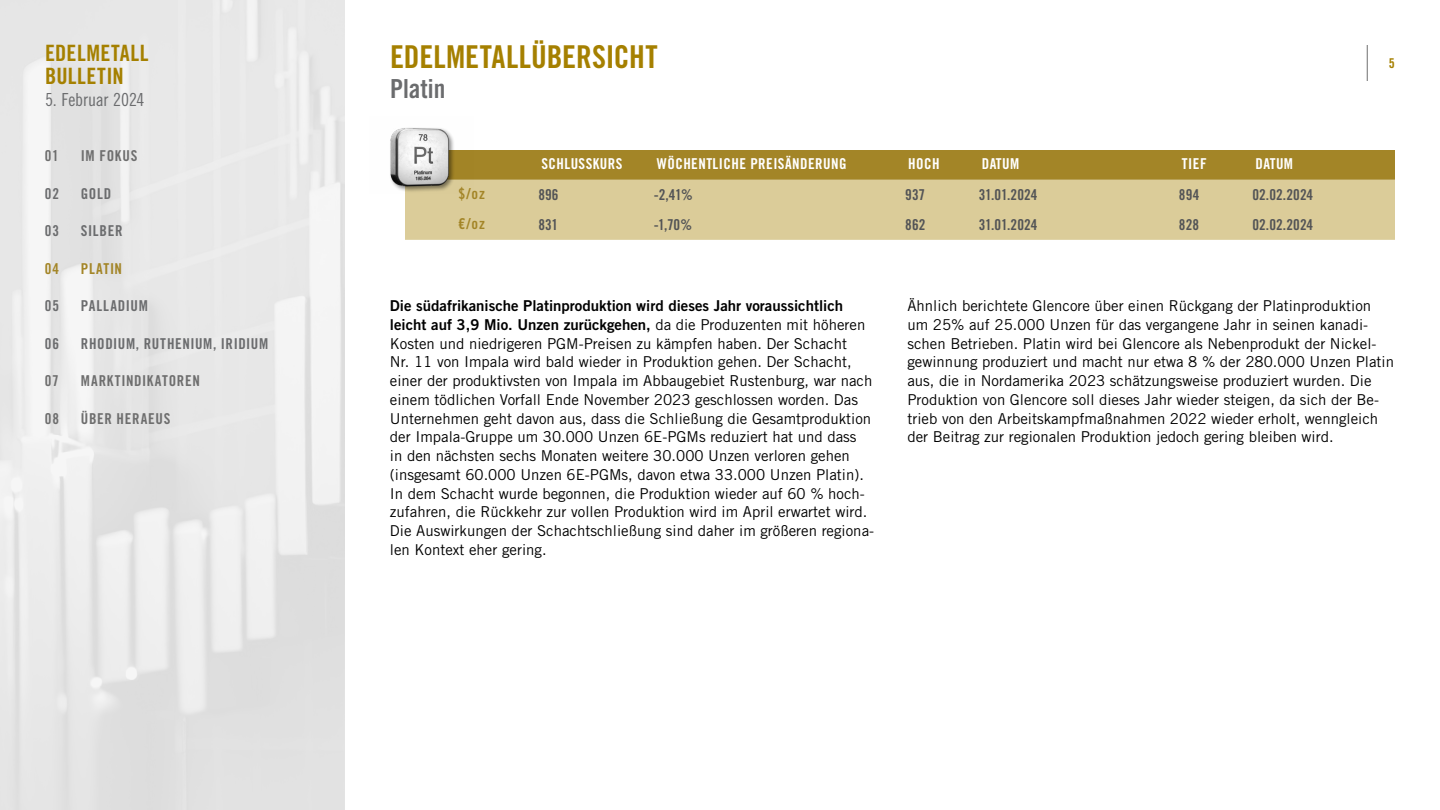
<style>
.page{position:relative;width:1440px;height:810px;background:#fff}
.page>*{position:absolute;margin:0;border:0;box-sizing:border-box;transform-origin:0 0}
.t1{font:31.5px "Trade Gothic LT Pro Bd Cn 20";color:#a58000}
.t2{font:26.25px "Trade Gothic LT Pro Bd Cn 20";color:#6b6c6e}
.t3{font:22.5px/22.5px "Trade Gothic LT Pro Bd Cn 20";letter-spacing:.02em;color:#a58000}
.t4{font:18px "Trade Gothic LT Pro Cn 18";letter-spacing:-.01em;color:#6b6c6e}
.t5{font:15px/18.8px "Trade Gothic LT Pro";color:#000}
.t6{font:15px/18.8px "Trade Gothic LT Pro Bd 2";color:#000}
.t7{font:15px "Trade Gothic LT Pro Bd Cn 20";letter-spacing:.01em;color:#535456}
.t8{font:15px "Trade Gothic LT Pro Bd Cn 20";letter-spacing:.03em;color:#fff}
.t9{font:15px "Trade Gothic LT Pro Bd Cn 20";letter-spacing:.04em;color:#6b6c6e}
.t10{font:15px "Trade Gothic LT Pro Bd Cn 20";letter-spacing:.05em;color:#6e6e6e}
.t11{font:15px "Trade Gothic LT Pro Bd Cn 20";letter-spacing:.055em;color:#a38527}
.t12{font:13.5px "Trade Gothic LT Pro Bd Cn 20";color:#a58000}
.s1{font-family:"Trade Gothic LT Pro"}
</style>
<div class="page">
<hr style="left:1367px;top:45px;width:1px;height:36px;background:#6e6e6e">
<div style="left:0;top:0;width:345px;height:810px;background:linear-gradient(to right,#e8e8e8,#e7e7e7)"></div>
<div style="left:474px;top:150px;width:921px;height:30px;background:#a38527"></div>
<div style="left:405px;top:180px;width:990px;height:60px;background:#dbcc99"></div>
<img style="left:390px;top:128px;width:84px;height:66px">
<h3 class="t3" style="left:45px;top:42px;width:105px">EDELMETALL<br>BULLETIN</h3>
<p class="t4" style="left:45px;top:89px;width:101px">5. Februar 2024</p>
<p class="t10" style="left:45px;top:147px;width:15px">01</p>
<p class="t10" style="left:81px;top:147px;width:58px">IM FOKUS</p>
<p class="t9" style="left:45px;top:184px;width:16px">02</p>
<p class="t9" style="left:81px;top:184px;width:32px">GOLD</p>
<p class="t9" style="left:45px;top:222px;width:16px">03</p>
<p class="t9" style="left:81px;top:222px;width:43px">SILBER</p>
<p class="t11" style="left:45px;top:259px;width:16px">04</p>
<p class="t11" style="left:81px;top:259px;width:43px">PLATIN</p>
<p class="t9" style="left:45px;top:297px;width:16px">05</p>
<p class="t9" style="left:81px;top:297px;width:68px">PALLADIUM</p>
<p class="t9" style="left:45px;top:334px;width:16px">06</p>
<p class="t9" style="left:81px;top:334px;width:189px">RHODIUM, RUTHENIUM, IRIDIUM</p>
<p class="t10" style="left:45px;top:372px;width:15px">07</p>
<p class="t10" style="left:81px;top:372px;width:120px">MARKTINDIKATOREN</p>
<p class="t10" style="left:45px;top:409px;width:16px">08</p>
<p class="t10" style="left:81px;top:409px;width:91px">ÜBER HERAEUS</p>
<h1 class="t1" style="left:390px;top:37px;width:269px">EDELMETALLÜBERSICHT</h1>
<h2 class="t2" style="left:390px;top:72px;width:57px">Platin</h2>
<p class="t8" style="left:541px;top:155px;width:83px">SCHLUSSKURS</p>
<p class="t8" style="left:657px;top:155px;width:191px">WÖCHENTLICHE PREISÄNDERUNG</p>
<p class="t8" style="left:908px;top:155px;width:33px">HOCH</p>
<p class="t8" style="left:982px;top:155px;width:39px">DATUM</p>
<p class="t8" style="left:1182px;top:155px;width:26px">TIEF</p>
<p class="t8" style="left:1255px;top:155px;width:39px">DATUM</p>
<p class="t11" style="left:459px;top:185px;width:28px">$/oz</p>
<p class="t7" style="left:538px;top:186px;width:22px">896</p>
<p class="t7" style="left:654px;top:186px;width:40px">-2,41%</p>
<p class="t7" style="left:905px;top:186px;width:22px">937</p>
<p class="t7" style="left:979px;top:186px;width:60px">31.01.2024</p>
<p class="t7" style="left:1179px;top:186px;width:22px">894</p>
<p class="t7" style="left:1252px;top:186px;width:62px">02.02.2024</p>
<p class="t11" style="left:458px;top:215px;width:28px">€/oz</p>
<p class="t7" style="left:538px;top:216px;width:21px">831</p>
<p class="t7" style="left:654px;top:216px;width:40px">-1,70%</p>
<p class="t7" style="left:905px;top:216px;width:22px">862</p>
<p class="t7" style="left:979px;top:216px;width:60px">31.01.2024</p>
<p class="t7" style="left:1179px;top:216px;width:22px">828</p>
<p class="t7" style="left:1252px;top:216px;width:62px">02.02.2024</p>
<p class="t12" style="left:1389px;top:54px;width:7px">5</p>
<p class="t6" style="left:390px;top:296px;width:477px">Die südafrikanische Platinproduktion wird dieses Jahr voraussichtlich leicht auf 3,9 Mio. Unzen zurückgehen, <span class="s1">da die Produzenten mit höheren</span></p>
<p class="t5" style="left:390px;top:334px;width:486px">Kosten und niedrigeren PGM-Preisen zu kämpfen haben. Der Schacht<br>Nr. 11 von Impala wird bald wieder in Produktion gehen. Der Schacht, einer der produktivsten von Impala im Abbaugebiet Rustenburg, war nach einem tödlichen Vorfall Ende November 2023 geschlossen worden. Das Unternehmen geht davon aus, dass die Schließung die Gesamtproduktion der Impala-Gruppe um 30.000 Unzen 6E-PGMs reduziert hat und dass<br>in den nächsten sechs Monaten weitere 30.000 Unzen verloren gehen (insgesamt 60.000 Unzen 6E-PGMs, davon etwa 33.000 Unzen Platin).<br>In dem Schacht wurde begonnen, die Produktion wieder auf 60 % hoch&shy;zufahren, die Rückkehr zur vollen Produktion wird im April erwartet wird.<br>Die Auswirkungen der Schachtschließung sind daher im größeren regiona&shy;len Kontext eher gering.</p>
<p class="t5" style="left:907px;top:296px;width:488px">Ähnlich berichtete Glencore über einen Rückgang der Platinproduktion um 25% auf 25.000 Unzen für das vergangene Jahr in seinen kanadi&shy;schen Betrieben. Platin wird bei Glencore als Nebenprodukt der Nickel&shy;gewinnung produziert und macht nur etwa 8 % der 280.000 Unzen Platin aus, die in Nordamerika 2023 schätzungsweise produziert wurden. Die Produktion von Glencore soll dieses Jahr wieder steigen, da sich der Be&shy;trieb von den Arbeitskampfmaßnahmen 2022 wieder erholt, wenngleich der Beitrag zur regionalen Produktion jedoch gering bleiben wird.</p>
</div>
